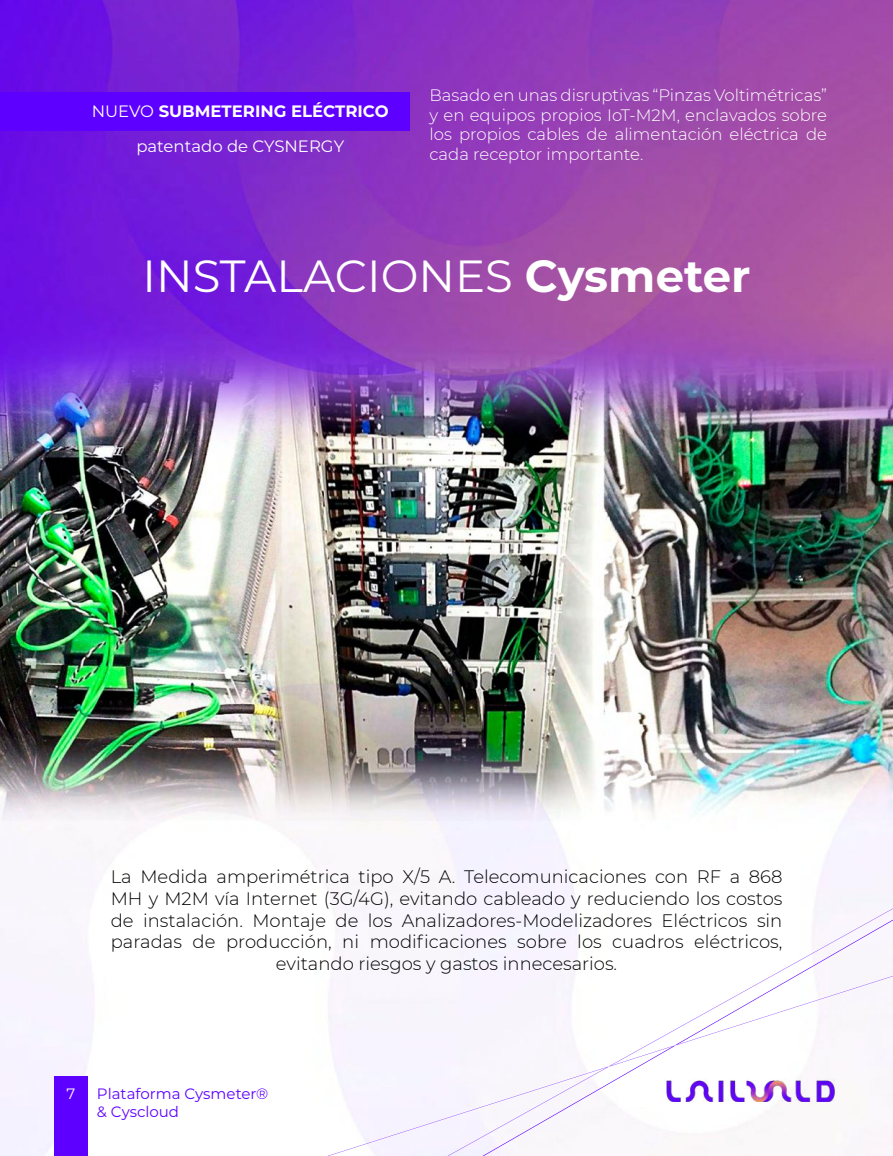
<style>
.page{position:relative;width:893px;height:1156px;background:#fff}
.page>*{position:absolute;margin:0;border:0;box-sizing:border-box;transform-origin:0 0}
.t1{font:45px "Montserrat";color:#fff}
.t2{font:300 18px/21.6px "Montserrat";color:#000;text-align:center}
.t3{font:300 16.5px/19.8px "Montserrat";color:#fff;text-align:justify}
.t4{font:16.5px/34.7px "Montserrat";color:#fff;text-align:center}
.t5{font:15px/18px "Montserrat";color:#5e00ff}
.t6{font:15px "Montserrat";color:#fff}
.s1{font-weight:700}
</style>
<div class="page">
<img style="left:0;top:0;width:893px;height:1156px">
<div style="left:54px;top:1077px;width:34px;height:79px;background:#5e00ff"></div>
<div style="left:0;top:92px;width:409px;height:39px;background:#5e00ff"></div>
<svg style="left:609px;top:908px;width:284px;height:11px"></svg>
<svg style="left:327px;top:919px;width:566px;height:237px"></svg>
<p class="t4" style="left:92px;top:93px;width:298px">NUEVO <span class="s1">SUBMETERING ELÉCTRICO </span>patentado de CYSNERGY</p>
<p class="t3" style="left:429px;top:85px;width:399px">Basado en unas disruptivas “Pinzas Voltimétricas” y en equipos propios IoT-M2M, enclavados sobre los propios cables de alimentación eléctrica de cada receptor importante.</p>
<h1 class="t1" style="left:143px;top:245px;width:610px">INSTALACIONES <span class="s1">Cysmeter</span></h1>
<p class="t2" style="left:111px;top:865px;width:673px">La Medida amperimétrica tipo X/5 A. Telecomunicaciones con RF a 868<br>MH y M2M vía Internet (3G/4G), evitando cableado y reduciendo los costos de instalación. Montaje de los Analizadores-Modelizadores Eléctricos sin paradas de producción, ni modificaciones sobre los cuadros eléctricos, evitando riesgos y gastos innecesarios.</p>
<p class="t6" style="left:67px;top:1083px;width:10px">7</p>
<p class="t5" style="left:97px;top:1084px;width:173px">Plataforma Cysmeter® &amp; Cyscloud</p>
</div>
